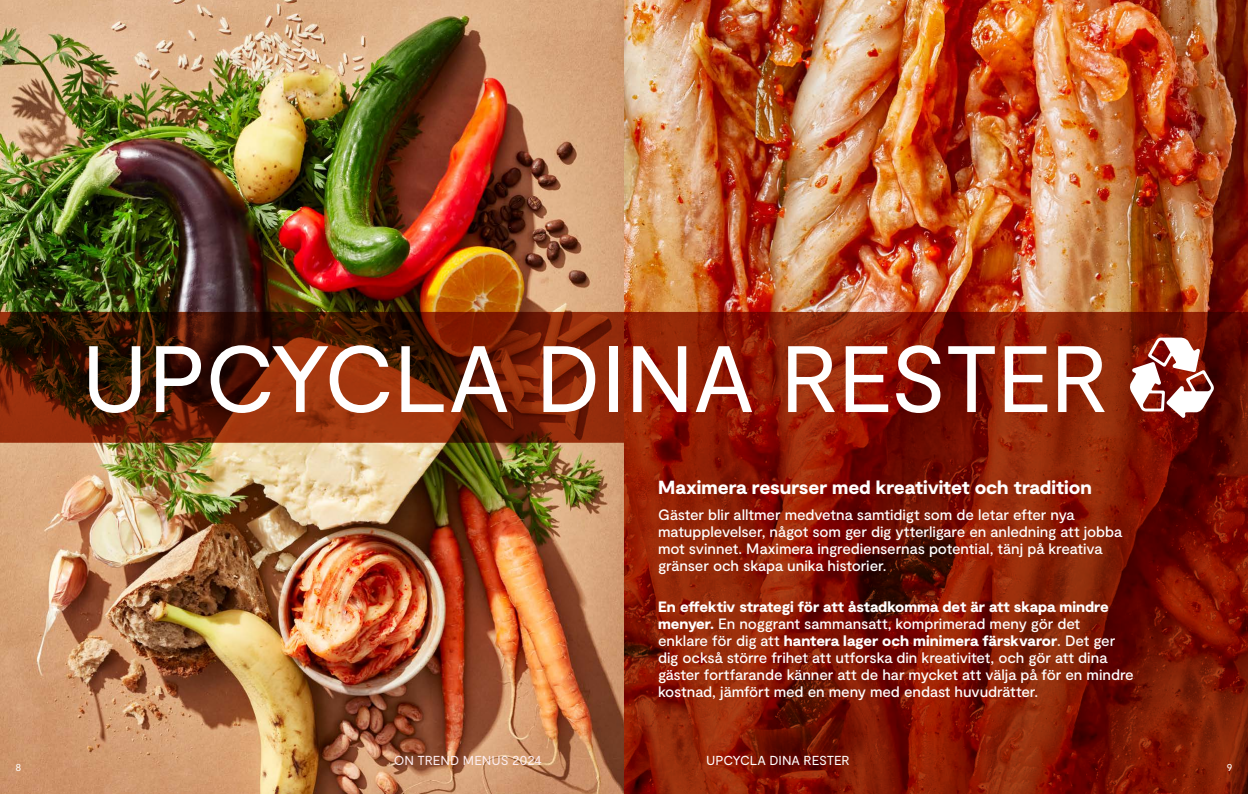
<style>
.page{position:relative;width:1248px;height:794px;background:#fff}
.page>*{position:absolute;margin:0;border:0;box-sizing:border-box;transform-origin:0 0}
.t1{font:94px "Moderat";letter-spacing:-.015em;color:#fff}
.t2{font:900 19px "Moderat";letter-spacing:-.005em;color:#fff}
.t3{font:500 15px/17px "Moderat";letter-spacing:-.005em;color:#fff}
.t4{font:13px "Moderat";letter-spacing:-.005em;color:#fff}
.t5{font:13px "Moderat";letter-spacing:-.005em;color:#fdedf0}
.t6{font:10px "Moderat";color:#fff}
.s1{font-weight:900}
</style>
<div class="page">
<img style="left:0;top:0;width:1247px;height:312px">
<img style="left:0;top:312px;width:1247px;height:482px">
<svg style="left:1129px;top:337px;width:84px;height:81px"></svg>
<h1 class="t1" style="left:81px;top:324px;width:1028px">UPCYCLA DINA RESTER</h1>
<p class="t2" style="left:658px;top:477px;width:435px">Maximera resurser med kreativitet och tradition</p>
<p class="t3" style="left:658px;top:507px;width:465px">Gäster blir alltmer medvetna samtidigt som de letar efter nya matupplevelser, något som ger dig ytterligare en anledning att jobba mot svinnet. Maximera ingrediensernas potential, tänj på kreativa gränser och skapa unika historier.</p>
<p class="t3" style="left:658px;top:599px;width:477px"><span class="s1">En effektiv strategi för att åstadkomma det är att skapa mindre menyer.</span> En noggrant sammansatt, komprimerad meny gör det enklare för dig att <span class="s1">hantera lager och minimera färskvaror</span>. Det ger dig också större frihet att utforska din kreativitet, och gör att dina gäster fortfarande känner att de har mycket att välja på för en mindre kostnad, jämfört med en meny med endast huvudrätter.</p>
<p class="t5" style="left:393px;top:752px;width:150px">ON TREND MENUS 2024</p>
<p class="t4" style="left:706px;top:752px;width:145px">UPCYCLA DINA RESTER</p>
<p class="t6" style="left:15px;top:761px;width:7px">8</p>
<p class="t6" style="left:1226px;top:761px;width:7px">9</p>
</div>
